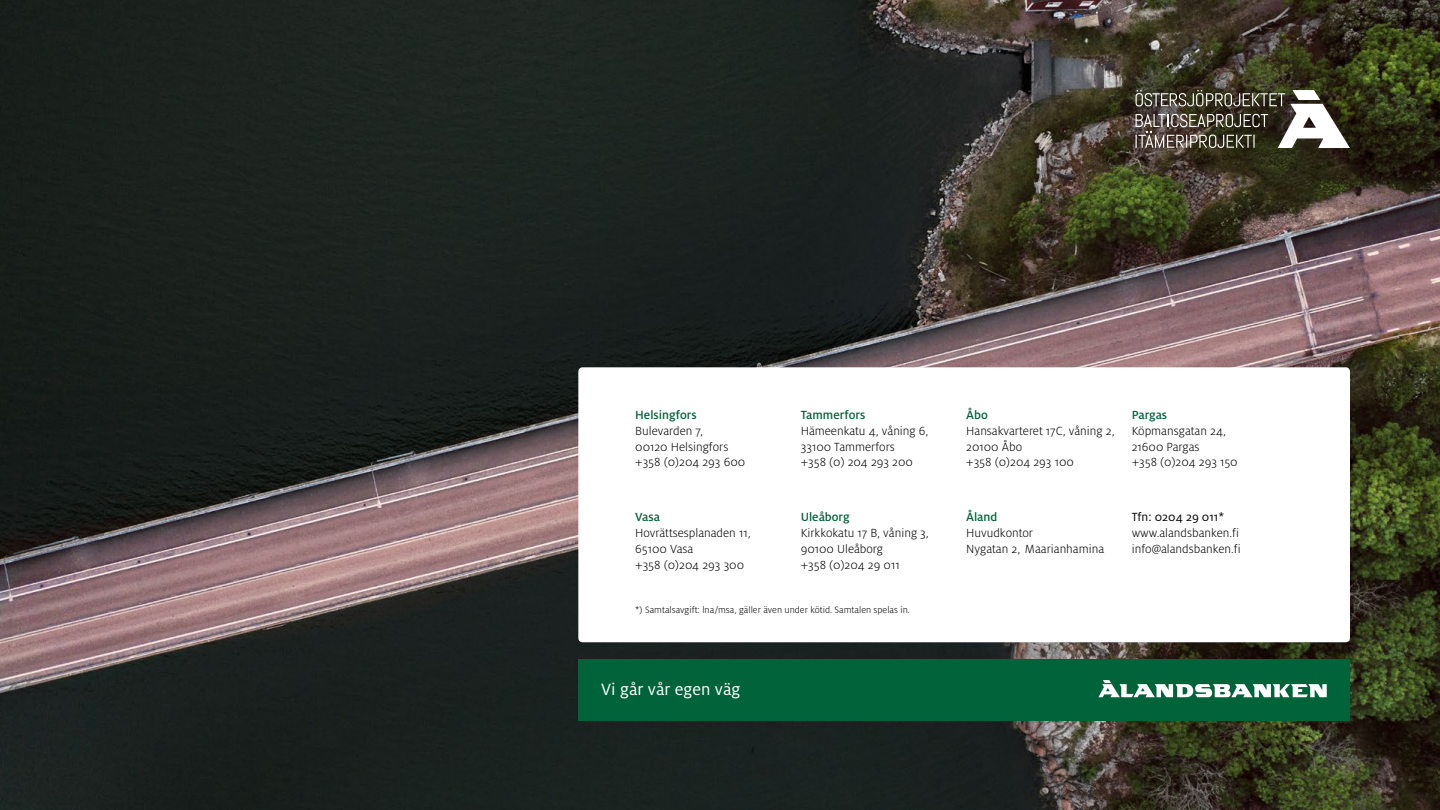
<style>
.page{position:relative;width:1440px;height:810px;background:#fff}
.page>*{position:absolute;margin:0;border:0;box-sizing:border-box;transform-origin:0 0}
.t1{font:18.15px "Milo OT";color:#fff}
.t2{font:300 13.05px/16px "Milo OT";color:#000}
.t3{font:500 13.05px "Milo OT";color:#00633a}
.t4{font:13.05px "Milo OT";color:#000}
.t5{font:300 10.12px "Milo OT";color:#000}
</style>
<div class="page">
<img style="left:0;top:0;width:1440px;height:810px">
<svg style="left:1136px;top:90px;width:214px;height:58px"></svg>
<div style="left:578px;top:367px;width:772px;height:275px;background:#fff;border-radius:4px"></div>
<div style="left:578px;top:659px;width:772px;height:61px;background:#00633a"></div>
<svg style="left:1098px;top:680px;width:229px;height:17px"></svg>
<p class="t3" style="left:635px;top:407px;width:63px">Helsingfors</p>
<p class="t2" style="left:635px;top:423px;width:112px">Bulevarden 7,<br>00120 Helsingfors +358 (0)204 293 600</p>
<p class="t3" style="left:635px;top:510px;width:26px">Vasa</p>
<p class="t2" style="left:635px;top:525px;width:117px">Hovrättsesplanaden 11,<br>65100 Vasa<br>+358 (0)204 293 300</p>
<p class="t3" style="left:801px;top:407px;width:66px">Tammerfors</p>
<p class="t2" style="left:801px;top:423px;width:129px">Hämeenkatu 4, våning 6,<br>33100 Tammerfors<br>+358 (0) 204 293 200</p>
<p class="t3" style="left:801px;top:510px;width:50px">Uleåborg</p>
<p class="t2" style="left:801px;top:525px;width:130px">Kirkkokatu 17 B, våning 3,<br>90100 Uleåborg<br>+358 (0)204 29 011</p>
<p class="t5" style="left:635px;top:605px;width:276px">*) Samtalsavgift: lna/msa, gäller även under kötid. Samtalen spelas in.</p>
<h1 class="t1" style="left:601px;top:679px;width:141px">Vi går vår egen väg</h1>
<p class="t3" style="left:966px;top:407px;width:23px">Åbo</p>
<p class="t2" style="left:966px;top:423px;width:150px">Hansakvarteret 17C, våning 2,<br>20100 Åbo<br>+358 (0)204 293 100</p>
<p class="t3" style="left:966px;top:510px;width:33px">Åland</p>
<p class="t2" style="left:966px;top:525px;width:140px">Huvudkontor<br>Nygatan 2, Maarianhamina</p>
<p class="t3" style="left:1132px;top:407px;width:37px">Pargas</p>
<p class="t2" style="left:1132px;top:423px;width:108px">Köpmansgatan 24,<br>21600 Pargas<br>+358 (0)204 293 150</p>
<p class="t4" style="left:1132px;top:510px;width:94px">Tfn: 0204 29 011*</p>
<p class="t2" style="left:1132px;top:525px;width:111px">www.alandsbanken.fi info@alandsbanken.fi</p>
</div>
